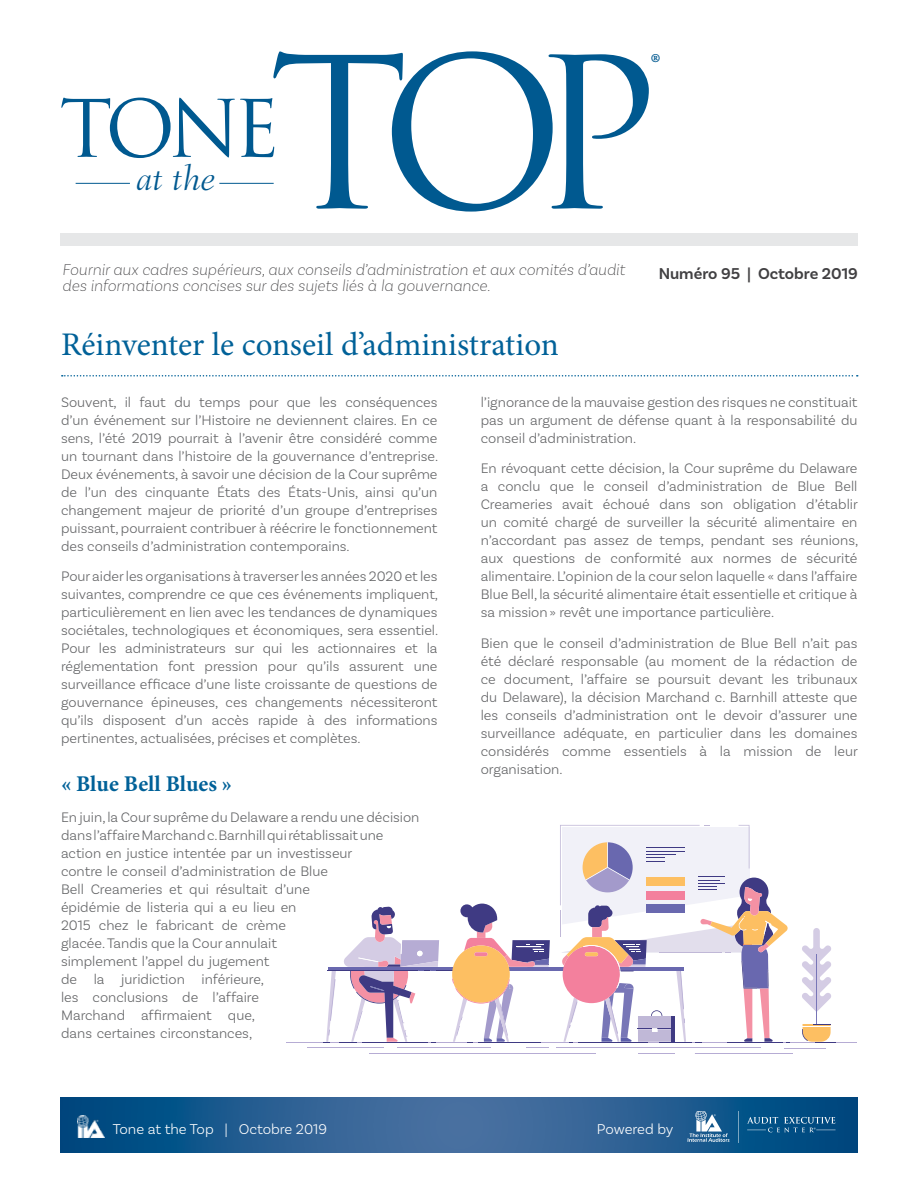
<style>
.page{position:relative;width:918px;height:1188px;background:#fff}
.page>*{position:absolute;margin:0;border:0;box-sizing:border-box;transform-origin:0 0}
.t1{font:204.3px "Trajan Pro";color:#005990}
.t2{font:77.1px "Trajan Pro";color:#005990}
.t3{font:italic 300 35.55px "Fairfield LH";color:#005990}
.t4{font:33px "Minion Pro";color:#006198}
.t5{font:31.95px "Minion Pro";color:#005990}
.t6{font:700 22.5px "Minion Pro";color:#006198}
.t7{font:italic 200 16.5px "Basic Sans";color:#414042}
.t8{font:600 16.5px "Basic Sans";color:#414042}
.t9{font:300 15px "Basic Sans";letter-spacing:-.005em;color:#fff}
.t10{font:300 14.55px/18px "Basic Sans";color:#636466;text-align:justify}
</style>
<div class="page">
<svg style="left:60px;top:1098px;width:798px;height:55px;background:#245d91"></svg>
<img style="left:78px;top:1116px;width:26px;height:22px">
<svg style="left:688px;top:1112px;width:42px;height:30px"></svg>
<svg style="left:738px;top:1112px;width:1px;height:31px"></svg>
<svg style="left:747px;top:1117px;width:89px;height:15px"></svg>
<div style="left:61px;top:233px;width:797px;height:13px;background:#e6e7e8"></div>
<hr style="left:76px;top:183px;width:54px;height:1px;background:#005990">
<hr style="left:219px;top:183px;width:55px;height:1px;background:#005990">
<svg style="left:62px;top:375px;width:796px;height:2px"></svg>
<hr style="left:286px;top:1042px;width:571px;height:1px;background:#b6acd4">
<hr style="left:556px;top:1048px;width:205px;height:1px;background:#b6acd4">
<hr style="left:695px;top:1053px;width:97px;height:1px;background:#b6acd4">
<hr style="left:638px;top:1053px;width:37px;height:1px;background:#b6acd4">
<hr style="left:369px;top:1053px;width:226px;height:1px;background:#b6acd4">
<hr style="left:784px;top:1048px;width:41px;height:1px;background:#b6acd4">
<hr style="left:308px;top:1048px;width:76px;height:1px;background:#b6acd4">
<hr style="left:328px;top:967px;width:356px;height:4px;background:#6968af">
<svg style="left:802px;top:928px;width:29px;height:84px"></svg>
<hr style="left:816px;top:954px;width:1px;height:75px;background:#7876b7">
<svg style="left:802px;top:1024px;width:34px;height:19px"></svg>
<svg style="left:560px;top:825px;width:230px;height:218px"></svg>
<svg style="left:323px;top:904px;width:227px;height:145px"></svg>
<h1 class="t1" style="left:268px;top:4px;width:394px">TOP</h1>
<h3 class="t5" style="left:650px;top:43px;width:12px">®</h3>
<h2 class="t2" style="left:59px;top:80px;width:222px">TONE</h2>
<h3 class="t3" style="left:137px;top:158px;width:80px">at the</h3>
<p class="t7" style="left:62px;top:259px;width:564px">Fournir aux cadres supérieurs, aux conseils d’administration et aux comités d’audit</p>
<p class="t8" style="left:659px;top:263px;width:201px">Numéro 95 | Octobre 2019</p>
<p class="t7" style="left:62px;top:276px;width:430px">des informations concises sur des sujets liés à la gouvernance.</p>
<h3 class="t4" style="left:61px;top:322px;width:499px">Réinventer le conseil d’administration</h3>
<p class="t10" style="left:61px;top:393px;width:379px">Souvent, il faut du temps pour que les conséquences d’un événement sur l’Histoire ne deviennent claires. En ce sens, l’été 2019 pourrait à l’avenir être considéré comme un tournant dans l’histoire de la gouvernance d’entreprise.<br>Deux événements, à savoir une décision de la Cour suprême de l’un des cinquante États des États-Unis, ainsi qu’un changement majeur de priorité d’un groupe d’entreprises puissant, pourraient contribuer à réécrire le fonctionnement des conseils d’administration contemporains.</p>
<p class="t10" style="left:61px;top:567px;width:379px">Pour aider les organisations à traverser les années 2020 et les suivantes, comprendre ce que ces événements impliquent, particulièrement en lien avec les tendances de dynamiques sociétales, technologiques et économiques, sera essentiel.<br>Pour les administrateurs sur qui les actionnaires et la réglementation font pression pour qu’ils assurent une surveillance efficace d’une liste croissante de questions de gouvernance épineuses, ces changements nécessiteront qu’ils disposent d’un accès rapide à des informations pertinentes, actualisées, précises et complètes.</p>
<h3 class="t6" style="left:61px;top:768px;width:173px">« Blue Bell Blues »</h3>
<p class="t10" style="left:61px;top:808px;width:360px;text-align:left">En juin, la Cour suprême du Delaware a rendu une décision dans l’affaire Marchand c. Barnhill qui rétablissait une action en justice intentée par un investisseur<br>contre le conseil d’administration de Blue<br>Bell Creameries et qui résultait d’une<br>épidémie de listeria qui a eu lieu en<br>2015 chez le fabricant de crème<br>glacée. Tandis que la Cour annulait<br>simplement l’appel du jugement<br>de la juridiction inférieure,<br>les conclusions de l’affaire<br>Marchand affirmaient que,<br>dans certaines circonstances,</p>
<p class="t10" style="left:481px;top:392px;width:378px">l’ignorance de la mauvaise gestion des risques ne constituait pas un argument de défense quant à la responsabilité du conseil d’administration.</p>
<p class="t10" style="left:481px;top:459px;width:379px">En révoquant cette décision, la Cour suprême du Delaware a conclu que le conseil d’administration de Blue Bell Creameries avait échoué dans son obligation d’établir un comité chargé de surveiller la sécurité alimentaire en n’accordant pas assez de temps, pendant ses réunions, aux questions de conformité aux normes de sécurité alimentaire. L’opinion de la cour selon laquelle « dans l’affaire Blue Bell, la sécurité alimentaire était essentielle et critique à sa mission» revêt une importance particulière.</p>
<p class="t10" style="left:481px;top:634px;width:379px">Bien que le conseil d’administration de Blue Bell n’ait pas été déclaré responsable (au moment de la rédaction de ce document, l’affaire se poursuit devant les tribunaux du Delaware), la décision Marchand c. Barnhill atteste que les conseils d’administration ont le devoir d’assurer une surveillance adéquate, en particulier dans les domaines considérés comme essentiels à la mission de leur organisation.</p>
<p class="t9" style="left:113px;top:1120px;width:216px">Tone at the Top | Octobre 2019</p>
<p class="t9" style="left:597px;top:1120px;width:78px">Powered by</p>
</div>
